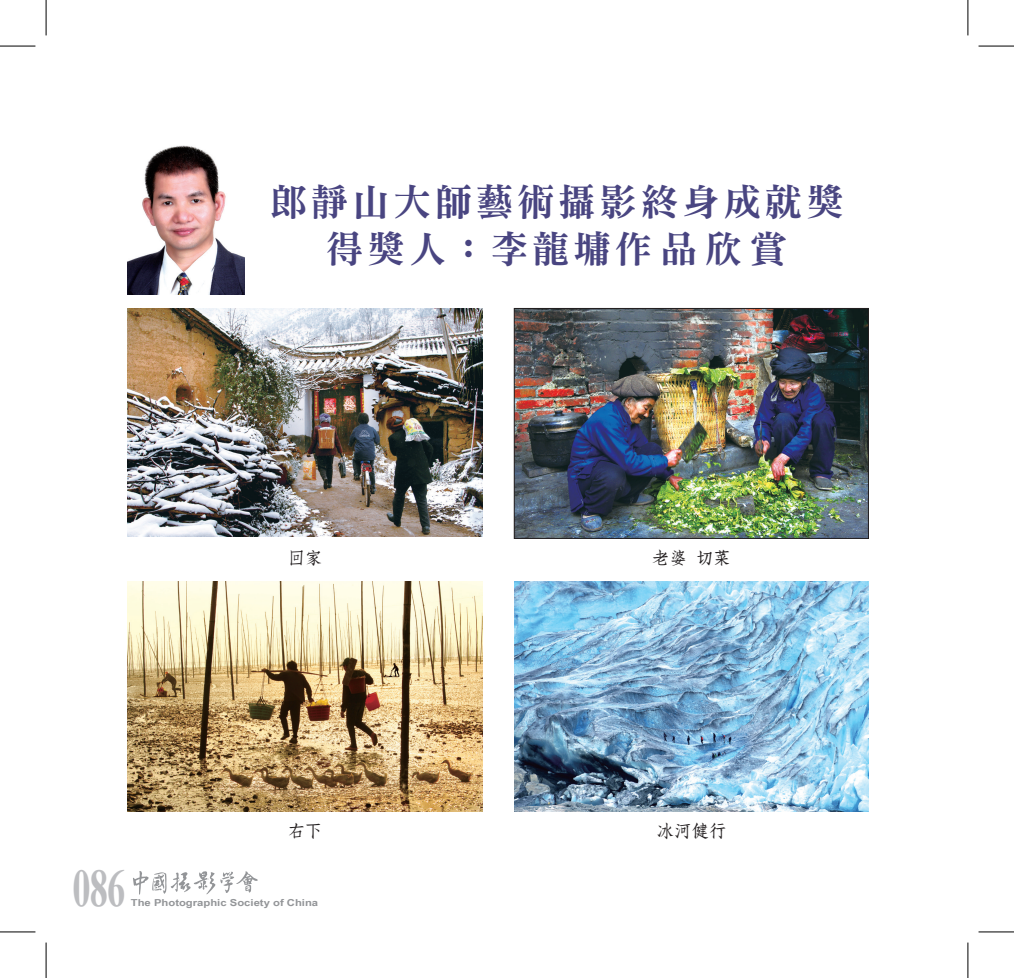
<style>
.page{position:relative;width:1014px;height:978px;background:#fff}
.page>*{position:absolute;margin:0;border:0;box-sizing:border-box;transform-origin:0 0}
.t1{font:700 52.62px "Times New Roman";color:#bcbdc0;scale:.69 1}
.t2{font:37.5px "DFN Ming W9 WINP BF";letter-spacing:.1em;color:#494581}
.相片說明文{font:17.5px "DF Fang Song W6 WIN BF";color:#231f20}
.t3{font:700 9.62px "Arial Narrow";color:#939598;scale:1.43 1}
</style>
<div class="page">
<svg style="left:133px;top:871px;width:125px;height:24px"></svg>
<img style="left:516px;top:310px;width:350px;height:227px">
<div style="left:514px;top:308px;width:354px;height:231px;border:1px solid #231f20"></div>
<img style="left:128px;top:145px;width:116px;height:149px">
<img style="left:128px;top:581px;width:354px;height:230px">
<img style="left:514px;top:581px;width:354px;height:230px">
<img style="left:128px;top:308px;width:354px;height:228px">
<hr style="left:0;top:46px;width:35px;height:1px;background:#000">
<hr style="left:978px;top:46px;width:35px;height:1px;background:#000">
<hr style="left:0;top:932px;width:35px;height:1px;background:#000">
<hr style="left:978px;top:932px;width:35px;height:1px;background:#000">
<hr style="left:46px;top:0;width:1px;height:35px;background:#000">
<hr style="left:46px;top:943px;width:1px;height:35px;background:#000">
<hr style="left:967px;top:0;width:1px;height:35px;background:#000">
<hr style="left:967px;top:943px;width:1px;height:35px;background:#000">
<p class="t2" style="left:269px;top:182px;width:575px">郎靜山大師藝術攝影終身成就獎</p>
<p class="t2" style="left:326px;top:230px;width:463px">得獎人：李龍墉作品欣賞</p>
<p class="相片說明文" style="left:287px;top:549px;width:36px">回家</p>
<p class="相片說明文" style="left:652px;top:549px;width:80px">老婆 切菜</p>
<p class="相片說明文" style="left:287px;top:822px;width:36px">右下</p>
<p class="相片說明文" style="left:656px;top:822px;width:71px">冰河健行</p>
<h1 class="t1" style="left:72px;top:852px;width:78px">086</h1>
<p class="t3" style="left:131px;top:896px;width:133px">The Photographic Society of China</p>
</div>
